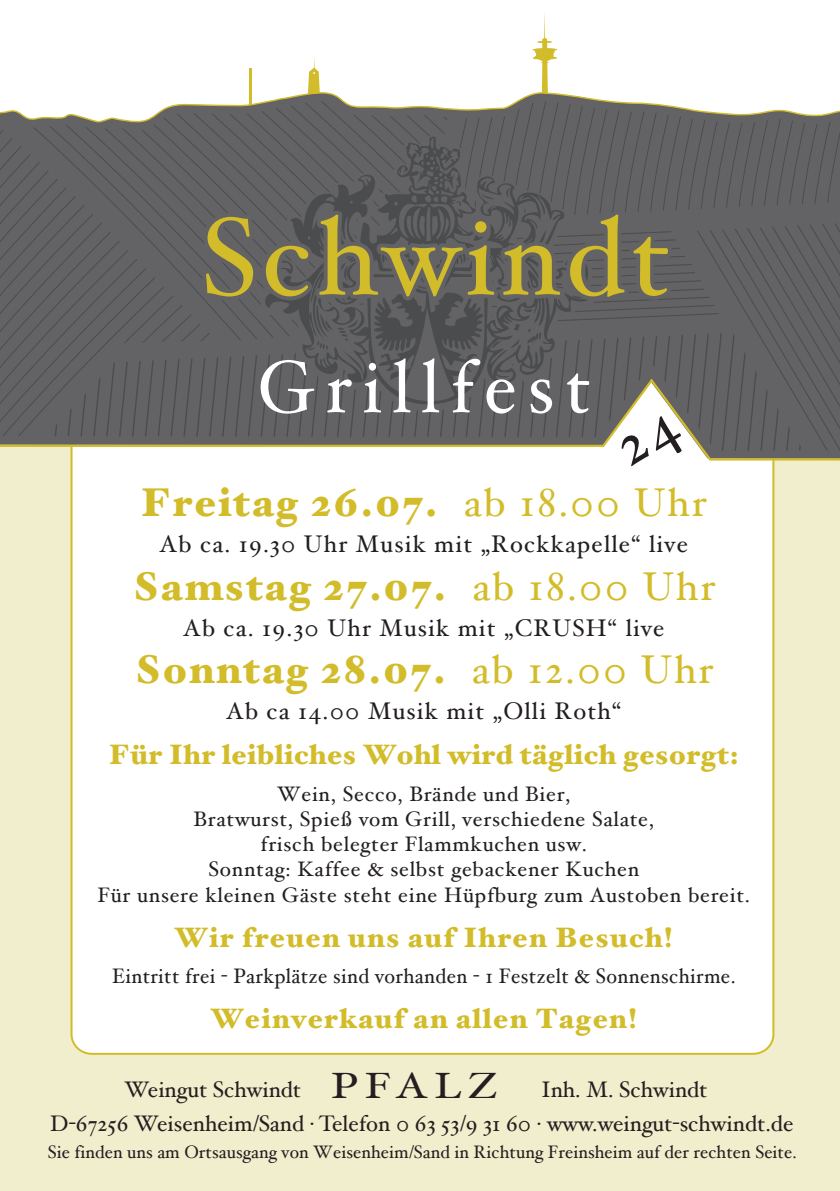
<style>
.page{position:relative;width:840px;height:1191px;background:#fff}
.page>*{position:absolute;margin:0;border:0;box-sizing:border-box;transform-origin:0 0}
.t1{font:73.8px "Hoefler Text";letter-spacing:.15em;color:#fff;scale:.95 1}
.t2{font:900 40.2px "Hoefler Text";letter-spacing:.05em;color:#d3bc29}
.t3{font:36.6px "Hoefler Text";letter-spacing:.15em;color:#231f20;scale:1.19 1}
.t4{font:900 28px "Hoefler Text";letter-spacing:.05em;color:#d3bc29}
.t5{font:900 28px "Hoefler Text";letter-spacing:.02em;color:#d3bc29}
.t6{font:24px "Hoefler Text";letter-spacing:.05em;color:#231f20}
.t7{font:22.4px/33.4px "Hoefler Text";color:#231f20}
.t8{font:21px/25.2px "Hoefler Text";letter-spacing:.035em;color:#231f20;text-align:center}
.t9{font:21px "Hoefler Text";letter-spacing:.035em;color:#231f20;scale:.95 1}
.t10{font:18px "Hoefler Text";letter-spacing:.005em;color:#231f20}
.s1{font-weight:400}
</style>
<div class="page">
<div style="left:0;top:442px;width:839px;height:749px;background:#f1eece"></div>
<div style="left:71px;top:342px;width:702px;height:711px;background:#fff;border-radius:20px"></div>
<svg style="left:0;top:127px;width:46px;height:251px;fill:#636366"></svg>
<svg style="left:9px;top:123px;width:432px;height:218px;fill:#636366"></svg>
<svg style="left:441px;top:123px;width:398px;height:66px;fill:#636366"></svg>
<svg style="left:262px;top:136px;width:328px;height:53px;fill:#636366"></svg>
<svg style="left:0;top:12px;width:839px;height:111px"></svg>
<svg style="left:0;top:378px;width:46px;height:69px;fill:#636366"></svg>
<svg style="left:46px;top:189px;width:793px;height:277px"></svg>
<h1 class="t1" style="left:257px;top:343px;width:352px">Grillfest</h1>
<h2 class="t2" style="left:141px;top:478px;width:567px">Freitag 26.07. <span class="s1">ab 18.00 Uhr</span></h2>
<p class="t6" style="left:159px;top:530px;width:529px">Ab ca. 19.30 Uhr Musik mit „Rockkapelle“ live</p>
<h2 class="t2" style="left:132px;top:562px;width:584px">Samstag 27.07. <span class="s1">ab 18.00 Uhr</span></h2>
<p class="t6" style="left:183px;top:613px;width:482px">Ab ca. 19.30 Uhr Musik mit „CRUSH“ live</p>
<h2 class="t2" style="left:134px;top:646px;width:580px">Sonntag 28.07. <span class="s1">ab 12.00 Uhr</span></h2>
<p class="t6" style="left:226px;top:697px;width:396px">Ab ca 14.00 Musik mit „Olli Roth“</p>
<h3 class="t5" style="left:109px;top:738px;width:631px">Für Ihr leibliches Wohl wird täglich gesorgt:</h3>
<p class="t8" style="left:97px;top:781px;width:653px">Wein, Secco, Brände und Bier,<br>Bratwurst, Spieß vom Grill, verschiedene Salate,<br>frisch belegter Flammkuchen usw.<br>Sonntag: Kaffee &amp; selbst gebackener Kuchen<br>Für unsere kleinen Gäste steht eine Hüpfburg zum Austoben bereit.</p>
<h3 class="t4" style="left:174px;top:920px;width:499px">Wir freuen uns auf Ihren Besuch!</h3>
<p class="t9" style="left:112px;top:963px;width:657px">Eintritt frei - Parkplätze sind vorhanden - 1 Festzelt &amp; Sonnenschirme.</p>
<h3 class="t4" style="left:210px;top:1002px;width:428px">Weinverkauf an allen Tagen!</h3>
<h3 class="t3" style="left:331px;top:1064px;width:141px">PFALZ</h3>
<p class="t7" style="left:50px;top:1072px;width:744px;text-indent:490px">Inh. M. Schwindt<br>D-67256 Weisenheim/Sand · Telefon 0 63 53/9 31 60 · www.weingut-schwindt.de</p>
<p class="t10" style="left:48px;top:1141px;width:750px">Sie finden uns am Ortsausgang von Weisenheim/Sand in Richtung Freinsheim auf der rechten Seite.</p>
<p class="t7" style="left:124px;top:1072px;width:178px">Weingut Schwindt</p>
</div>
